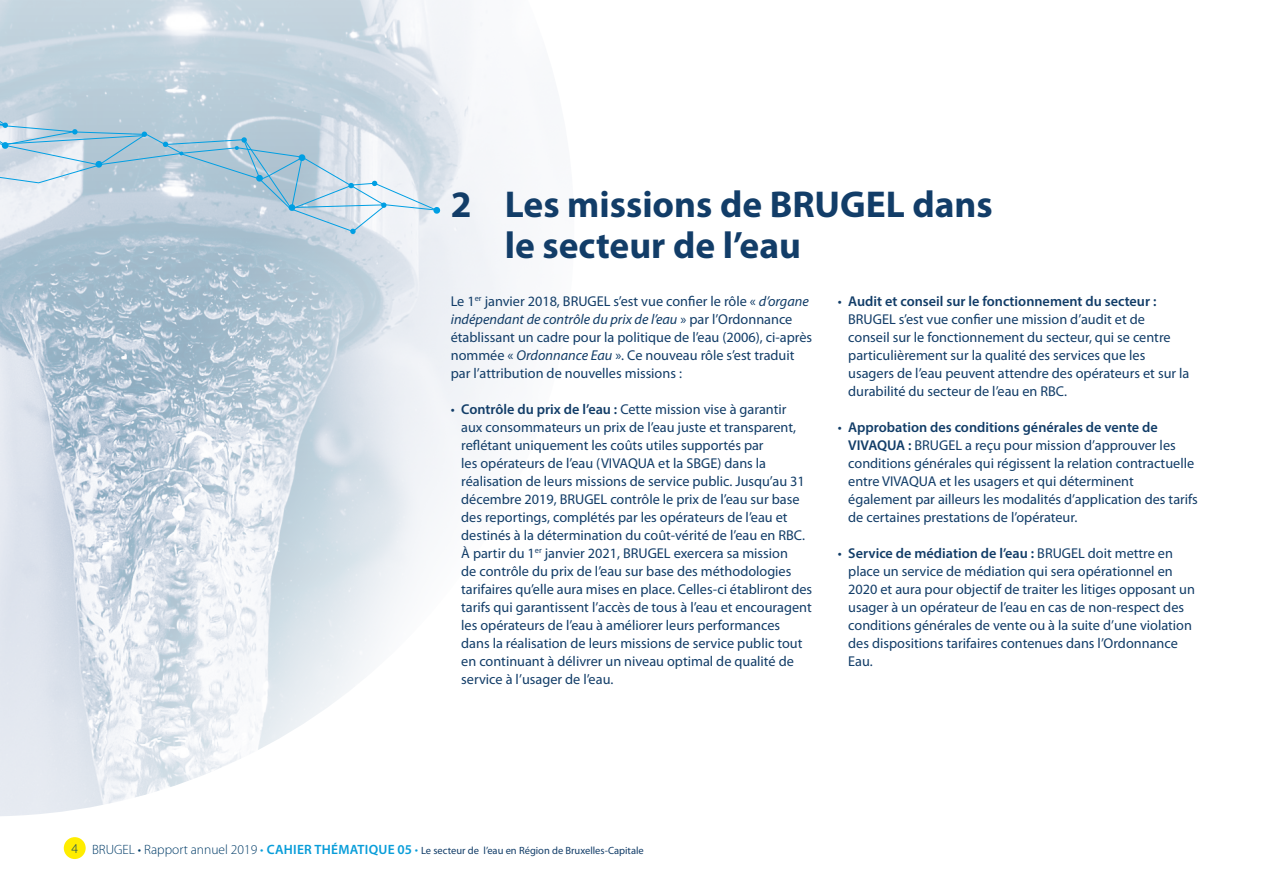
<style>
.page{position:relative;width:1263px;height:893px;background:#fff}
.page>*{position:absolute;margin:0;border:0;box-sizing:border-box;transform-origin:0 0}
.t1{font:700 37.5px/40.5px "Myriad Pro";color:#123d68}
.t2{font:14.25px/18px "Myriad Pro";color:#123d68}
.t3{font:10.5px "Myriad Pro";color:#123d68}
.s1{font-style:italic}
.s2{font-weight:600}
.s3{font-weight:300;font-size:13.5px;color:#003c68}
.s4{font-weight:300;font-size:13.5px;color:#089dd9}
.s5{font-weight:600;font-size:13.5px;color:#089dd9}
</style>
<div class="page">
<img style="left:0;top:0;width:514px;height:816px">
<svg style="left:0;top:92px;width:441px;height:142px;background:#c0d3e0"></svg>
<div style="left:64px;top:837px;width:22px;height:22px;background:#ffed00;border-radius:50%"></div>
<h1 class="t1" style="left:505px;top:185px;width:490px;text-indent:-54px">2 Les missions de BRUGEL dans le secteur de l’eau</h1>
<p class="t2" style="left:451px;top:292px;width:363px">Le 1<sup>er</sup> janvier 2018, BRUGEL s’est vue confier le rôle « <span class="s1">d’organe indépendant de contrôle du prix de l’eau</span> » par l’Ordonnance établissant un cadre pour la politique de l’eau (2006), ci-après nommée « <span class="s1">Ordonnance Eau</span> ». Ce nouveau rôle s’est traduit par l’attribution de nouvelles missions :</p>
<p class="t2" style="left:461px;top:400px;width:352px;text-indent:-10px">• <span class="s2">Contrôle du prix de l’eau :</span> Cette mission vise à garantir<br>aux consommateurs un prix de l’eau juste et transparent, reflétant uniquement les coûts utiles supportés par<br>les opérateurs de l’eau (VIVAQUA et la SBGE) dans la réalisation de leurs missions de service public. Jusqu’au 31 décembre 2019, BRUGEL contrôle le prix de l’eau sur base des reportings, complétés par les opérateurs de l’eau et destinés à la détermination du coût-vérité de l’eau en RBC.<br>À partir du 1<sup>er</sup> janvier 2021, BRUGEL exercera sa mission<br>de contrôle du prix de l’eau sur base des méthodologies tarifaires qu’elle aura mises en place. Celles-ci établiront des tarifs qui garantissent l’accès de tous à l’eau et encouragent les opérateurs de l’eau à améliorer leurs performances dans la réalisation de leurs missions de service public tout en continuant à délivrer un niveau optimal de qualité de service à l’usager de l’eau.</p>
<p class="t2" style="left:848px;top:292px;width:343px;text-indent:-11px">• <span class="s2">Audit et conseil sur le fonctionnement du secteur :<br></span>BRUGEL s’est vue confier une mission d’audit et de conseil sur le fonctionnement du secteur, qui se centre particulièrement sur la qualité des services que les usagers de l’eau peuvent attendre des opérateurs et sur la durabilité du secteur de l’eau en RBC.</p>
<p class="t2" style="left:848px;top:418px;width:351px;text-indent:-11px">• <span class="s2">Approbation des conditions générales de vente de VIVAQUA :</span> BRUGEL a reçu pour mission d’approuver les conditions générales qui régissent la relation contractuelle entre VIVAQUA et les usagers et qui déterminent également par ailleurs les modalités d’application des tarifs de certaines prestations de l’opérateur.</p>
<p class="t2" style="left:848px;top:544px;width:348px;text-indent:-11px">• <span class="s2">Service de médiation de l’eau :</span> BRUGEL doit mettre en place un service de médiation qui sera opérationnel en 2020 et aura pour objectif de traiter les litiges opposant un usager à un opérateur de l’eau en cas de non-respect des conditions générales de vente ou à la suite d’une violation des dispositions tarifaires contenues dans l’Ordonnance Eau.</p>
<p class="t3" style="left:72px;top:844px;width:574px"><span class="s3">4 BRUGEL • Rapport annuel 2019</span> <span class="s4">•</span> <span class="s5">CAHIER THÉMATIQUE 05</span> <span class="s4">•</span> Le secteur de l’eau en Région de Bruxelles-Capitale</p>
</div>
